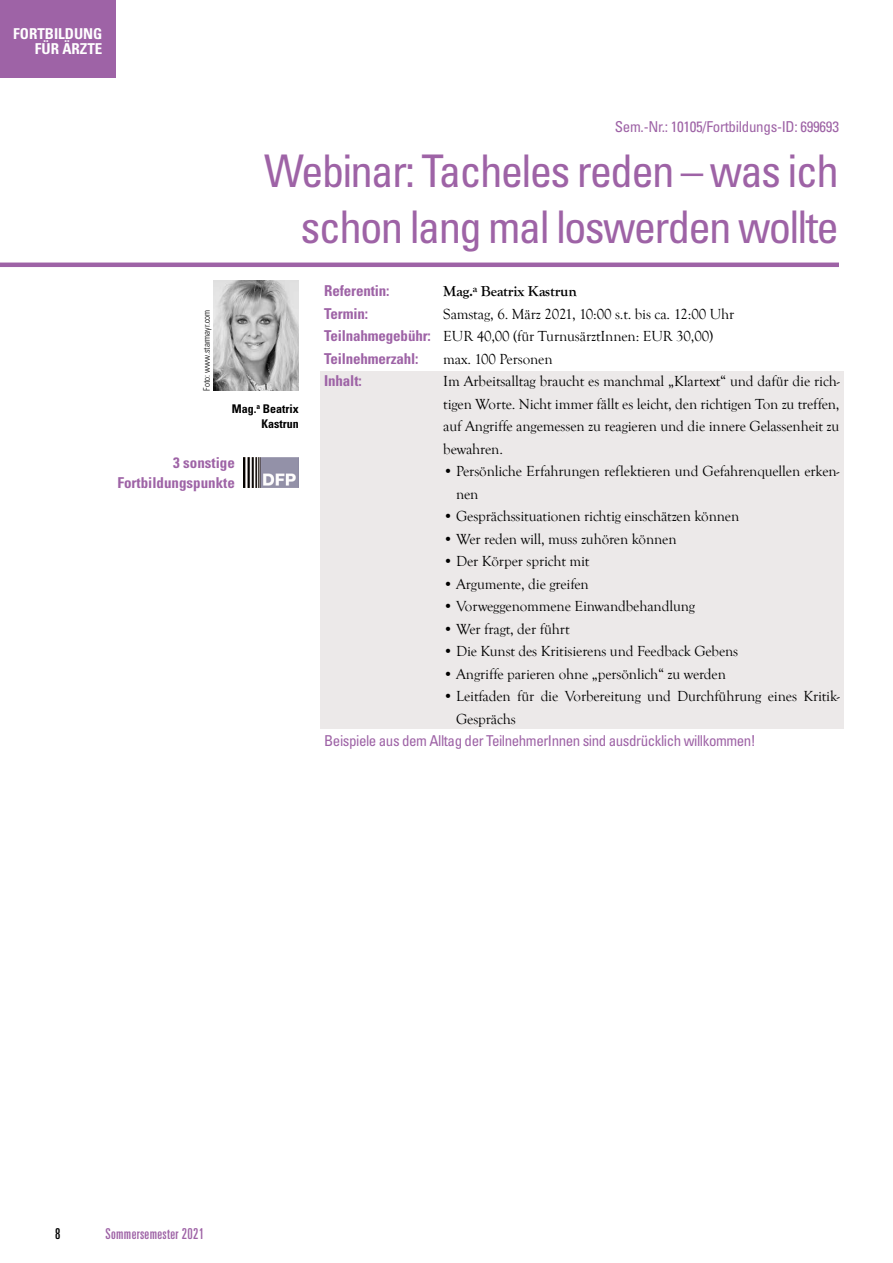
<style>
.page{position:relative;width:893px;height:1263px;background:#fff}
.page>*{position:absolute;margin:0;border:0;box-sizing:border-box;transform-origin:0 0}
.t1{font:condensed 45px/55.5px "Univers LT Std";letter-spacing:-.04em;color:#9e63a6;text-align:right}
.t2{font:15px/22.5px "Goudy Old Style T";letter-spacing:-.01em;color:#000}
.t3{font:condensed 15px "Univers LT Std";letter-spacing:-.03em;color:#9e63a6}
.t4{font:700 condensed 15px/19.5px "Univers LT Std";letter-spacing:-.01em;color:#9e63a6;text-align:right}
.t5{font:700 condensed 15px "Univers LT Std";color:#fff}
.t6{font:700 15px "Goudy Old Style T";letter-spacing:-.01em;color:#000}
.t7{font:ultra-condensed 15px "Univers LT Std";letter-spacing:.025em;color:#9e63a6;scale:.95 1}
.t8{font:ultra-condensed 15px "Univers LT Std";color:#000;scale:.95 1}
.t9{font:700 condensed 12px/14.4px "Univers LT Std";color:#000;text-align:right}
.t10{font:300 condensed 9px "Univers LT Std";color:#000}
.s1{font-family:"Univers LT Std";font-weight:700;font-stretch:condensed;color:#9e63a6}
</style>
<div class="page">
<div style="left:320px;top:371px;width:523px;height:357px;background:#ece9e9"></div>
<div style="left:0;top:0;width:115px;height:78px;background:#9e63a6"></div>
<hr style="left:0;top:263px;width:839px;height:4px;background:#9e63a6">
<img style="left:243px;top:457px;width:56px;height:31px">
<img style="left:213px;top:280px;width:85px;height:111px">
<p class="t5" style="left:13px;top:24px;width:16px">Fortbildung</p>
<p class="t5" style="left:35px;top:39px;width:61px">für Ärzte</p>
<p class="t3" style="left:615px;top:117px;width:226px">Sem.-Nr.: 10105/Fortbildungs-ID: 699693</p>
<h1 class="t1" style="left:264px;top:143px;width:576px">Webinar: Tacheles reden – was ich schon lang mal loswerden wollte</h1>
<p class="t10" style="left:201px;top:391px;width:82px;rotate:-90deg">Foto: www.starmayr.com</p>
<p class="t9" style="left:232px;top:402px;width:68px">Mag.<sup>a</sup> Beatrix<br>Kastrun</p>
<p class="t4" style="left:117px;top:453px;width:119px">3 sonstige<br>Fortbildungspunkte</p>
<p class="t4" style="left:324px;top:281px;width:67px">Referentin:</p>
<p class="t6" style="left:443px;top:283px;width:135px">Mag.<sup>a</sup> Beatrix Kastrun</p>
<p class="t4" style="left:324px;top:304px;width:45px">Termin:</p>
<p class="t2" style="left:324px;top:303px;width:412px;text-indent:119px">Samstag, 6. März 2021, 10:00 s.t. bis ca. 12:00 Uhr<br><span class="s1">Teilnahmegebühr:</span> EUR 40,00 (für TurnusärztInnen: EUR 30,00)</p>
<p class="t4" style="left:324px;top:349px;width:96px">Teilnehmerzahl:</p>
<p class="t2" style="left:443px;top:348px;width:111px">max. 100 Personen</p>
<p class="t4" style="left:324px;top:371px;width:39px">Inhalt:</p>
<p class="t2" style="left:443px;top:370px;width:398px;text-align:justify">Im Arbeitsalltag braucht es manchmal „Klartext“ und dafür die rich&shy;tigen Worte. Nicht immer fällt es leicht, den richtigen Ton zu treffen, auf Angriffe angemessen zu reagieren und die innere Gelassenheit zu bewahren.</p>
<p class="t2" style="left:456px;top:460px;width:385px;text-indent:-13px">• Persönliche Erfahrungen reflektieren und Gefahrenquellen erken&shy;nen</p>
<p class="t2" style="left:443px;top:505px;width:297px">• Gesprächssituationen richtig einschätzen können</p>
<p class="t2" style="left:443px;top:528px;width:235px">• Wer reden will, muss zuhören können</p>
<p class="t2" style="left:443px;top:550px;width:148px">• Der Körper spricht mit</p>
<p class="t2" style="left:443px;top:573px;width:147px">• Argumente, die greifen</p>
<p class="t2" style="left:443px;top:595px;width:253px">• Vorweggenommene Einwandbehandlung</p>
<p class="t2" style="left:443px;top:618px;width:128px">• Wer fragt, der führt</p>
<p class="t2" style="left:443px;top:640px;width:297px">• Die Kunst des Kritisierens und Feedback Gebens</p>
<p class="t2" style="left:443px;top:663px;width:284px">• Angriffe parieren ohne „persönlich“ zu werden</p>
<p class="t2" style="left:456px;top:685px;width:385px;text-indent:-13px">• Leitfaden für die Vorbereitung und Durchführung eines Kritik-<br>Gesprächs</p>
<p class="t3" style="left:324px;top:731px;width:433px">Beispiele aus dem Alltag der TeilnehmerInnen sind ausdrücklich willkommen!</p>
<p class="t8" style="left:55px;top:1225px;width:7px">8</p>
<p class="t7" style="left:105px;top:1225px;width:105px">Sommersemester 2021</p>
</div>
